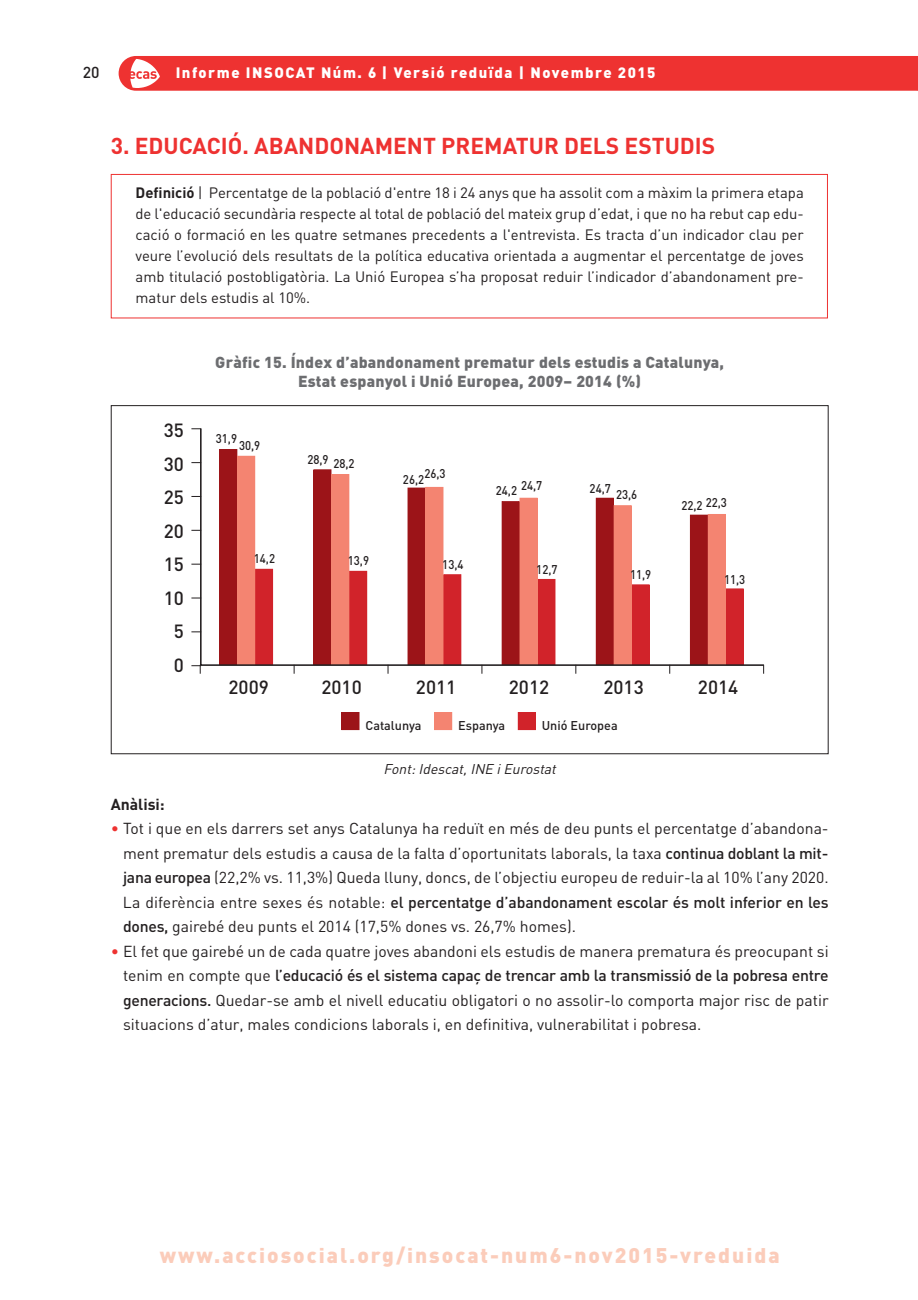
<style>
.page{position:relative;width:918px;height:1300px;background:#fff}
.page>*{position:absolute;margin:0;border:0;box-sizing:border-box;transform-origin:0 0}
.t1{font:700 22.75px "DIN";color:#ee3231}
.t2{font:900 21px "DIN";letter-spacing:.095em;color:#fbccba}
.t3{font:500 18.9px/33.6px "DIN";color:#231f20;text-align:center}
.t4{font:15.75px/24.5px "DIN";color:#231f20;text-align:justify}
.t5{font:900 15.75px/19.2px "DIN";letter-spacing:.015em;color:#6c6d70;text-align:center}
.t6{font:700 15.75px "DIN";color:#231f20}
.t7{font:500 15.75px "DIN";color:#231f20}
.t8{font:14.88px/21px "DIN";color:#231f20;text-align:justify}
.t9{font:900 14.88px "DIN";letter-spacing:.1em;color:#fff}
.t10{font:italic 14px "DIN";color:#231f20}
.t11{font:500 12.6px "DIN";color:#231f20;scale:.9 1}
.t12{font:500 12.6px "DIN";color:#231f20}
.s1{font-weight:700}
.s2{color:#ee3231}
.s3{font-weight:500}
</style>
<div class="page">
<div style="left:119px;top:56px;width:799px;height:35px;background:#ee3231"></div>
<img style="left:128px;top:56px;width:33px;height:35px">
<div style="left:111px;top:174px;width:717px;height:144px;border:1px solid #ee3231"></div>
<div style="left:342px;top:712px;width:17px;height:17px;background:#9c1418"></div>
<div style="left:341px;top:712px;width:18px;height:18px;border:1px solid #9c1418"></div>
<div style="left:435px;top:712px;width:17px;height:17px;background:#f48471"></div>
<div style="left:434px;top:712px;width:18px;height:18px;border:1px solid #f48471"></div>
<div style="left:518px;top:712px;width:17px;height:17px;background:#d1232a"></div>
<div style="left:518px;top:712px;width:18px;height:18px;border:1px solid #d1232a"></div>
<svg style="left:191px;top:665px;width:10px;height:9px"></svg>
<svg style="left:199px;top:428px;width:566px;height:239px"></svg>
<p class="t7" style="left:83px;top:64px;width:18px">20</p>
<p class="t9" style="left:176px;top:64px;width:481px">Informe INSOCAT Núm. 6 | Versió reduïda | Novembre 2015</p>
<h1 class="t1" style="left:111px;top:133px;width:606px">3. EDUCACIÓ. ABANDONAMENT PREMATUR DELS ESTUDIS</h1>
<p class="t8" style="left:136px;top:182px;width:670px"><span class="s1">Definició</span> | Percentatge de la població d'entre 18 i 24 anys que ha assolit com a màxim la primera etapa de l'educació secundària respecte al total de població del mateix grup d’edat, i que no ha rebut cap edu&shy;cació o formació en les quatre setmanes precedents a l'entrevista. Es tracta d’un indicador clau per veure l’evolució dels resultats de la política educativa orientada a augmentar el percentatge de joves amb titulació postobligatòria. La Unió Europea s’ha proposat reduir l’indicador d’abandonament pre&shy;matur dels estudis al 10%.</p>
<p class="t3" style="left:164px;top:414px;width:22px">35<br>30<br>25<br>20<br>15<br>10<br>5<br>0</p>
<p class="t5" style="left:215px;top:353px;width:510px">Gràfic 15. Índex d’abandonament prematur dels estudis a Catalunya,<br>Estat espanyol i Unió Europea, 2009– 2014 (%)</p>
<p class="t11" style="left:216px;top:432px;width:25px">31,9</p>
<p class="t11" style="left:239px;top:438px;width:25px">30,9</p>
<p class="t11" style="left:254px;top:551px;width:25px">14,2</p>
<p class="t11" style="left:307px;top:454px;width:54px">28,9 28,2</p>
<p class="t11" style="left:348px;top:553px;width:25px">13,9</p>
<p class="t11" style="left:403px;top:469px;width:49px">26,226,3</p>
<p class="t11" style="left:442px;top:557px;width:25px">13,4</p>
<p class="t11" style="left:496px;top:481px;width:53px">24,2 24,7</p>
<p class="t11" style="left:536px;top:562px;width:25px">12,7</p>
<p class="t11" style="left:589px;top:481px;width:25px">24,7</p>
<p class="t11" style="left:616px;top:487px;width:25px">23,6</p>
<p class="t11" style="left:630px;top:567px;width:25px">11,9</p>
<p class="t11" style="left:681px;top:497px;width:52px">22,2 22,3</p>
<p class="t11" style="left:724px;top:572px;width:25px">11,3</p>
<p class="t3" style="left:228px;top:671px;width:42px">2009</p>
<p class="t3" style="left:321px;top:671px;width:42px">2010</p>
<p class="t3" style="left:416px;top:671px;width:42px">2011</p>
<p class="t3" style="left:509px;top:671px;width:42px">2012</p>
<p class="t3" style="left:603px;top:671px;width:42px">2013</p>
<p class="t3" style="left:698px;top:671px;width:42px">2014</p>
<p class="t12" style="left:365px;top:718px;width:58px">Catalunya</p>
<p class="t12" style="left:458px;top:718px;width:49px">Espanya</p>
<p class="t12" style="left:542px;top:718px;width:77px">Unió Europea</p>
<p class="t10" style="left:383px;top:760px;width:177px">Font: Idescat, INE i Eurostat</p>
<p class="t6" style="left:111px;top:795px;width:55px">Anàlisi:</p>
<p class="t4" style="left:123px;top:816px;width:707px;text-indent:-12px"><span class="s2">•</span> Tot i que en els darrers set anys Catalunya ha reduït en més de deu punts el percentatge d’abandona&shy;ment prematur dels estudis a causa de la falta d’oportunitats laborals, la taxa <span class="s3">continua doblant la mit&shy;jana europea</span> (22,2% vs. 11,3%) Queda lluny, doncs, de l’objectiu europeu de reduir-la al 10% l’any 2020.<br>La diferència entre sexes és notable: <span class="s3">el percentatge d’abandonament escolar és molt inferior en les dones,</span> gairebé deu punts el 2014 (17,5% dones vs. 26,7% homes).</p>
<p class="t4" style="left:123px;top:939px;width:707px;text-indent:-12px"><span class="s2">•</span> El fet que gairebé un de cada quatre joves abandoni els estudis de manera prematura és preocupant si tenim en compte que <span class="s3">l’educació és el sistema capaç de trencar amb la transmissió de la pobresa entre generacions.</span> Quedar-se amb el nivell educatiu obligatori o no assolir-lo comporta major risc de patir situacions d’atur, males condicions laborals i, en definitiva, vulnerabilitat i pobresa.</p>
<h2 class="t2" style="left:160px;top:1243px;width:621px">www.acciosocial.org/insocat-num6-nov2015-vreduida</h2>
</div>
